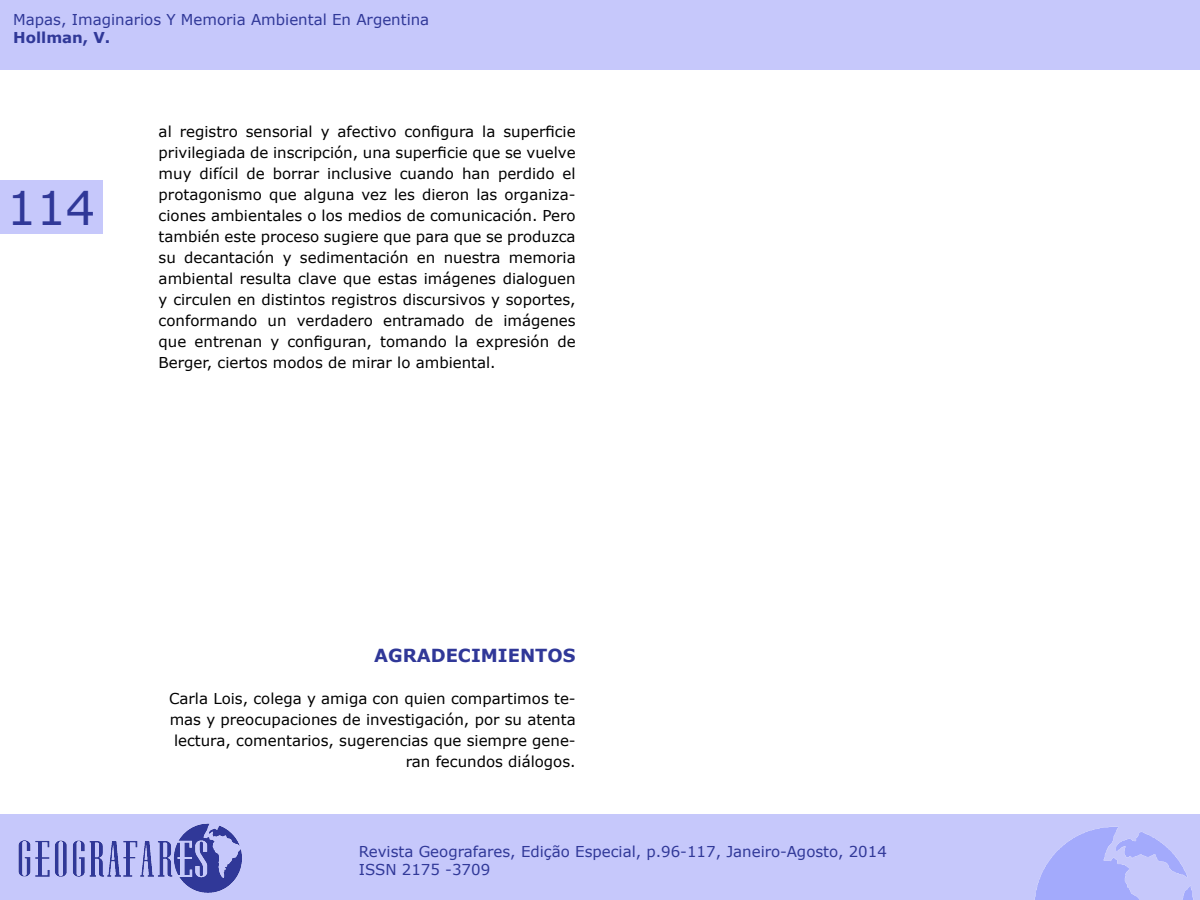
<style>
.page{position:relative;width:1200px;height:900px;background:#fff}
.page>*{position:absolute;margin:0;border:0;box-sizing:border-box;transform-origin:0 0}
.t1{font:46.5px "Verdana";color:#303898}
.t2{font:700 18px "Verdana";color:#303898}
.t3{font:15px/21px "Verdana";color:#000;text-align:justify}
.t4{font:15px/18px "Verdana";color:#303898}
.t5{font:700 15px "Verdana";color:#303898}
</style>
<div class="page">
<div style="left:0;top:180px;width:102px;height:54px;background:#c6c8fb"></div>
<div style="left:0;top:814px;width:1200px;height:86px;background:#c6c8fb"></div>
<img style="left:18px;top:823px;width:224px;height:70px">
<img style="left:1035px;top:827px;width:158px;height:73px">
<div style="left:0;top:0;width:1200px;height:69px;background:#c6c8fb"></div>
<p class="t4" style="left:13px;top:11px;width:418px">Mapas, Imaginarios Y Memoria Ambiental En Argentina</p>
<p class="t5" style="left:13px;top:27px;width:99px">Hollman, V.</p>
<h1 class="t1" style="left:7px;top:176px;width:90px">114</h1>
<p class="t3" style="left:159px;top:121px;width:419px">al registro sensorial y afectivo configura la superficie privilegiada de inscripción, una superficie que se vuelve muy difícil de borrar inclusive cuando han perdido el protagonismo que alguna vez les dieron las organiza&shy;ciones ambientales o los medios de comunicación. Pero también este proceso sugiere que para que se produzca su decantación y sedimentación en nuestra memoria ambiental resulta clave que estas imágenes dialoguen y circulen en distintos registros discursivos y soportes, conformando un verdadero entramado de imágenes que entrenan y configuran, tomando la expresión de Berger, ciertos modos de mirar lo ambiental.</p>
<p class="t2" style="left:374px;top:643px;width:203px">AGRADECIMIENTOS</p>
<p class="t3" style="left:169px;top:688px;width:408px;text-align:right">Carla Lois, colega y amiga con quien compartimos te&shy;mas y preocupaciones de investigación, por su atenta lectura, comentarios, sugerencias que siempre gene&shy;ran fecundos diálogos.</p>
<p class="t4" style="left:359px;top:843px;width:530px">Revista Geografares, Edição Especial, p.96-117, Janeiro-Agosto, 2014<br>ISSN 2175 -3709</p>
</div>
